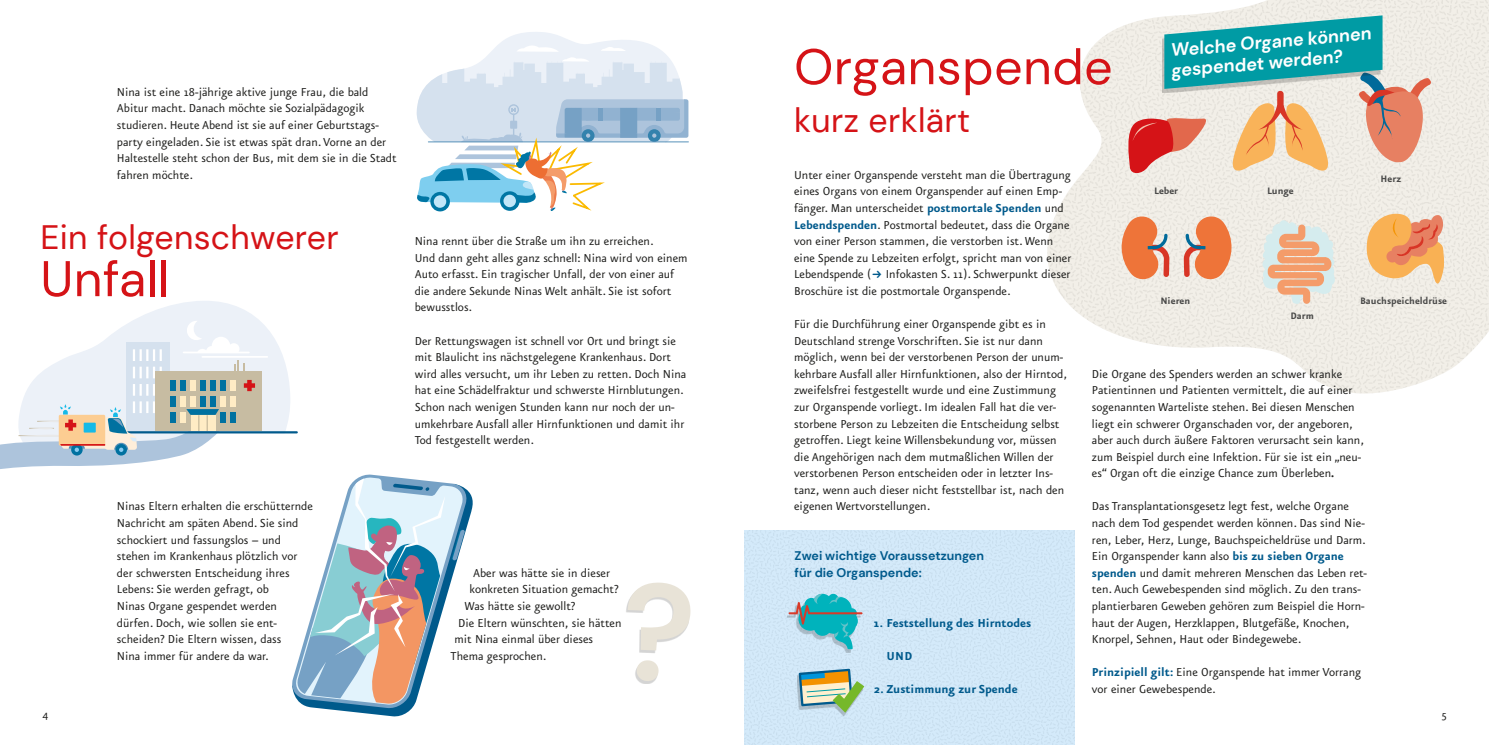
<style>
.page{position:relative;width:1489px;height:745px;background:#fff}
.page>*{position:absolute;margin:0;border:0;box-sizing:border-box;transform-origin:0 0}
.Headline_1_Neu{font:50px "DM Sans";letter-spacing:.01em;color:#d51317}
.Headline_1_Neu-2{font:33.75px "DM Sans";letter-spacing:.01em;color:#d51317}
.Headl_schräg{font:700 18px "DM Sans";color:#fff}
.Copy_neu{font:13.75px/16.5px "Eureka Sans";color:#1d1d1b}
.Copy_neu-2{font:700 13.75px "Eureka Sans";color:#005a8c}
.Subhead_türkis{font:700 12.5px/16.5px "DM Sans";color:#005a8c}
.t1{font:12.5px "Eureka Sans";color:#1d1d1b}
.Absatzformat_1{font:700 11.25px "Eureka Sans";color:#4a4a49}
.s1{font-weight:700;color:#005a8c}
.s2{font-family:"DM Sans";font-weight:700;font-size:12.5px}
</style>
<div class="page">
<div style="left:626px;top:585px;width:63px;height:98px;background:#1d1d1b;opacity:.22"></div>
<svg style="left:627px;top:582px;width:63px;height:98px"></svg>
<img style="left:1047px;top:0;width:441px;height:394px">
<svg style="left:1366px;top:214px;width:77px;height:69px;background:#f1b078"></svg>
<svg style="left:417px;top:32px;width:271px;height:180px"></svg>
<svg style="left:1259px;top:219px;width:77px;height:86px;background:#e8ceba"></svg>
<svg style="left:1121px;top:214px;width:48px;height:67px;background:#e69b79"></svg>
<svg style="left:1183px;top:214px;width:48px;height:67px;background:#e69b79"></svg>
<div style="left:744px;top:530px;width:330px;height:214px;background:#d2e8f8"></div>
<div style="left:796px;top:671px;width:66px;height:44px;background:#1d1d1b;opacity:.22"></div>
<svg style="left:797px;top:667px;width:67px;height:45px;background:#afc0a1"></svg>
<div style="left:786px;top:596px;width:74px;height:56px;background:#1d1d1b;opacity:.22"></div>
<svg style="left:788px;top:593px;width:74px;height:55px;background:#6ec1cc"></svg>
<svg style="left:1124px;top:15px;width:307px;height:160px;background:#b0beb3"></svg>
<svg style="left:0;top:301px;width:473px;height:416px"></svg>
<p class="Copy_neu" style="left:117px;top:84px;width:281px">Nina ist eine 18-jährige aktive junge Frau, die bald Abitur macht. Danach möchte sie Sozialpädagogik studieren. Heute Abend ist sie auf einer Geburtstags&shy;party eingeladen. Sie ist etwas spät dran. Vorne an der Haltestelle steht schon der Bus, mit dem sie in die Stadt fahren möchte.</p>
<p class="Headline_1_Neu-2" style="left:40px;top:216px;width:300px">Ein folgenschwerer</p>
<p class="Headline_1_Neu" style="left:40px;top:247px;width:130px">Unfall</p>
<p class="Copy_neu" style="left:415px;top:233px;width:274px">Nina rennt über die Straße um ihn zu erreichen.<br>Und dann geht alles ganz schnell: Nina wird von einem Auto erfasst. Ein tragischer Unfall, der von einer auf die andere Sekunde Ninas Welt anhält. Sie ist sofort bewusstlos.</p>
<p class="Copy_neu" style="left:415px;top:333px;width:273px">Der Rettungswagen ist schnell vor Ort und bringt sie mit Blaulicht ins nächstgelegene Krankenhaus. Dort wird alles versucht, um ihr Leben zu retten. Doch Nina hat eine Schädelfraktur und schwerste Hirnblutungen.<br>Schon nach wenigen Stunden kann nur noch der un&shy;umkehrbare Ausfall aller Hirnfunktionen und damit ihr Tod festgestellt werden.</p>
<p class="Copy_neu" style="left:117px;top:498px;width:197px">Ninas Eltern erhalten die erschütternde Nachricht am späten Abend. Sie sind schockiert und fassungslos – und stehen im Krankenhaus plötzlich vor der schwersten Entscheidung ihres Lebens: Sie werden gefragt, ob<br>Ninas Organe gespendet werden dürfen. Doch, wie sollen sie ent&shy;scheiden? Die Eltern wissen, dass<br>Nina immer für andere da war.</p>
<p class="Copy_neu" style="left:473px;top:564px;width:138px">Aber was hätte sie in dieser</p>
<p class="Copy_neu" style="left:469px;top:581px;width:150px">konkreten Situation gemacht?</p>
<p class="Copy_neu" style="left:464px;top:598px;width:112px">Was hätte sie gewollt?</p>
<p class="Copy_neu" style="left:458px;top:614px;width:165px">Die Eltern wünschten, sie hätten</p>
<p class="Copy_neu" style="left:454px;top:631px;width:140px">mit Nina einmal über dieses</p>
<p class="Copy_neu" style="left:450px;top:647px;width:97px">Thema gesprochen.</p>
<p class="Headline_1_Neu" style="left:794px;top:36px;width:320px">Organspende</p>
<p class="Headline_1_Neu-2" style="left:794px;top:99px;width:178px">kurz erklärt</p>
<p class="Headl_schräg" style="left:1169px;top:39px;width:202px;rotate:-5deg">Welche Organe können</p>
<p class="Headl_schräg" style="left:1169px;top:59px;width:174px;rotate:-5deg">gespendet werden?</p>
<p class="Copy_neu" style="left:794px;top:167px;width:279px">Unter einer Organspende versteht man die Übertragung eines Organs von einem Organspender auf einen Emp&shy;fänger. Man unterscheidet <span class="s1">postmortale Spenden</span> und <span class="s1">Lebendspenden</span>. Postmortal bedeutet, dass die Organe von einer Person stammen, die verstorben ist. Wenn eine Spende zu Lebzeiten erfolgt, spricht man von einer Lebendspende ( Infokasten S. 11). Schwerpunkt dieser Broschüre ist die postmortale Organspende.</p>
<p class="Copy_neu" style="left:794px;top:316px;width:274px">Für die Durchführung einer Organspende gibt es in Deutschland strenge Vorschriften. Sie ist nur dann möglich, wenn bei der verstorbenen Person der unum&shy;kehrbare Ausfall aller Hirnfunktionen, also der Hirntod, zweifelsfrei festgestellt wurde und eine Zustimmung zur Organspende vorliegt. Im idealen Fall hat die ver&shy;storbene Person zu Lebzeiten die Entscheidung selbst getroffen. Liegt keine Willensbekundung vor, müssen die Angehörigen nach dem mutmaßlichen Willen der verstorbenen Person entscheiden oder in letzter Ins&shy;tanz, wenn auch dieser nicht feststellbar ist, nach den eigenen Wertvorstellungen.</p>
<p class="Subhead_türkis" style="left:794px;top:547px;width:191px">Zwei wichtige Voraussetzungen für die Organspende:</p>
<p class="Copy_neu-2" style="left:873px;top:615px;width:159px">1. Feststellung des Hirntodes</p>
<p class="Copy_neu-2" style="left:886px;top:648px;width:28px">UND</p>
<p class="Copy_neu-2" style="left:873px;top:681px;width:145px">2. Zustimmung zur Spende</p>
<p class="Absatzformat_1" style="left:1154px;top:185px;width:26px">Leber</p>
<p class="Absatzformat_1" style="left:1266px;top:185px;width:28px">Lunge</p>
<p class="Absatzformat_1" style="left:1160px;top:295px;width:31px">Nieren</p>
<p class="Absatzformat_1" style="left:1290px;top:310px;width:25px">Darm</p>
<p class="Absatzformat_1" style="left:1380px;top:173px;width:22px">Herz</p>
<p class="Absatzformat_1" style="left:1359px;top:295px;width:89px">Bauchspeicheldrüse</p>
<p class="Copy_neu" style="left:1091px;top:366px;width:273px">Die Organe des Spenders werden an schwer kranke Patientinnen und Patienten vermittelt, die auf einer sogenannten Warteliste stehen. Bei diesen Menschen liegt ein schwerer Organschaden vor, der angeboren, aber auch durch äußere Faktoren verursacht sein kann, zum Beispiel durch eine Infektion. Für sie ist ein „neu&shy;es“ Organ oft die einzige Chance zum Überleben<span class="s2">.</span></p>
<p class="Copy_neu" style="left:1091px;top:498px;width:276px">Das Transplantationsgesetz legt fest, welche Organe nach dem Tod gespendet werden können. Das sind Nie&shy;ren, Leber, Herz, Lunge, Bauchspeicheldrüse und Darm.<br>Ein Organspender kann also <span class="s1">bis zu sieben Organe spenden</span> und damit mehreren Menschen das Leben ret&shy;ten. Auch Gewebespenden sind möglich. Zu den trans&shy;plantierbaren Geweben gehören zum Beispiel die Horn&shy;haut der Augen, Herzklappen, Blutgefäße, Knochen, Knorpel, Sehnen, Haut oder Bindegewebe.</p>
<p class="Copy_neu" style="left:1091px;top:664px;width:271px"><span class="s1">Prinzipiell gilt:</span> Eine Organspende hat immer Vorrang vor einer Gewebespende.</p>
<p class="t1" style="left:43px;top:708px;width:7px">4</p>
<p class="t1" style="left:1441px;top:708px;width:7px">5</p>
</div>
